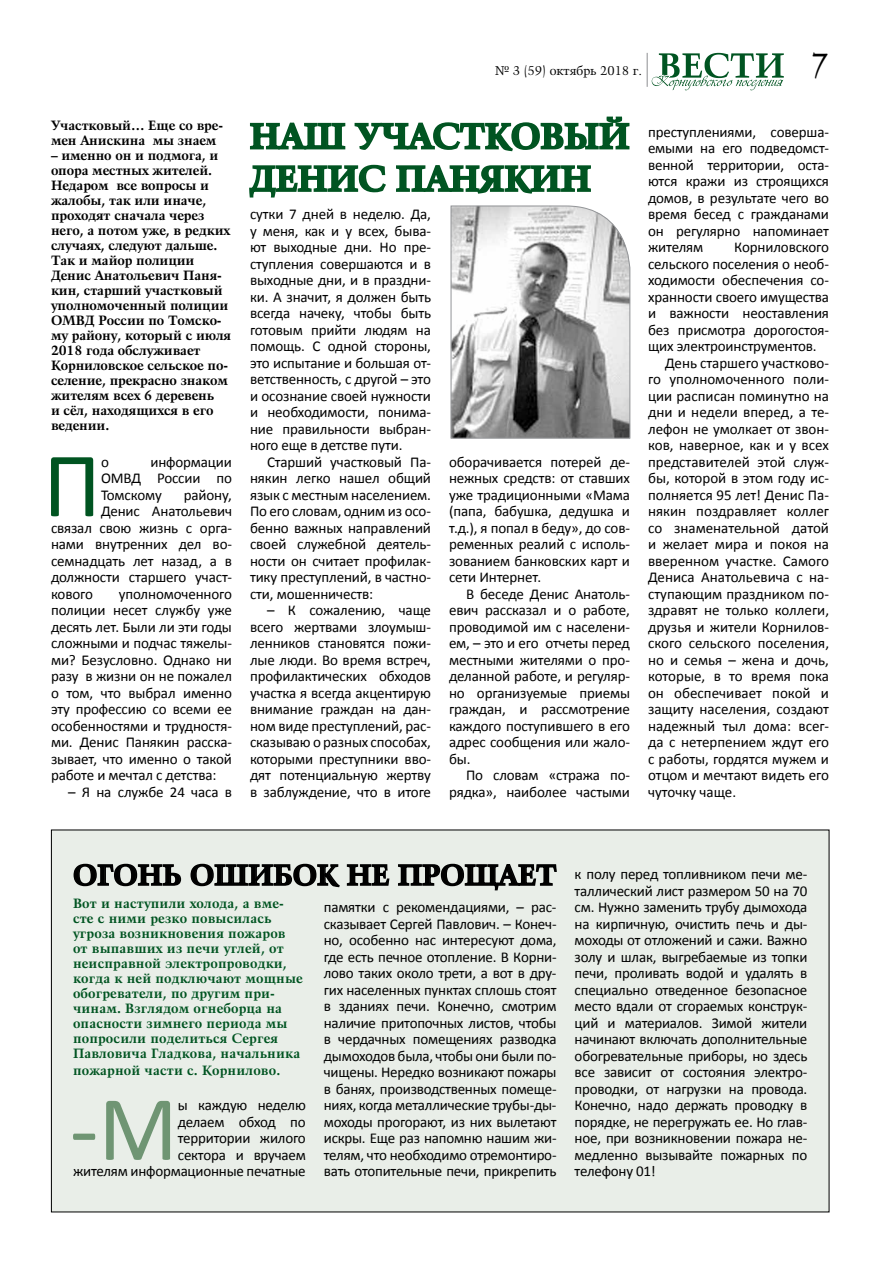
<style>
.page{position:relative;width:893px;height:1263px;background:#fff}
.page>*{position:absolute;margin:0;border:0;box-sizing:border-box;transform-origin:0 0}
.t1{font:93px "Calibri";color:#6f9573}
.t2{font:93px "Calibri";color:#005421}
.t3{font:700 35.4px/42.5px "Kuenstler 480 BT";color:#005421}
.t4{font:33.9px "Kuenstler 480 BT";color:#000}
.t5{font:700 28.95px "Kuenstler 480 BT";color:#000}
.t6{font:15px/16.5px "Calibri";letter-spacing:-.01em;color:#000;text-align:justify}
.t7{font:700 13.5px/15px "Kuenstler 480 BT";letter-spacing:-.01em;color:#000}
.t8{font:700 13.5px/15px "Kuenstler 480 BT";letter-spacing:.01em;color:#005421}
.t9{font:12.75px "Kuenstler 480 BT";color:#000}
</style>
<div class="page">
<svg style="left:651px;top:53px;width:133px;height:38px"></svg>
<hr style="left:647px;top:53px;width:1px;height:34px;background:#939598">
<div style="left:51px;top:830px;width:778px;height:382px;background:#e9eee8"></div>
<svg style="left:73px;top:863px;width:109px;height:24px"></svg>
<svg style="left:190px;top:863px;width:200px;height:25px"></svg>
<svg style="left:398px;top:863px;width:159px;height:28px"></svg>
<svg style="left:250px;top:122px;width:96px;height:28px"></svg>
<svg style="left:354px;top:116px;width:276px;height:36px"></svg>
<svg style="left:249px;top:164px;width:137px;height:34px"></svg>
<svg style="left:396px;top:165px;width:195px;height:29px"></svg>
<svg style="left:451px;top:206px;width:179px;height:232px"></svg>
<p class="t7" style="left:51px;top:118px;width:174px">Участковый… Еще со вре&shy;мен Анискина мы знаем</p>
<p class="t7" style="left:51px;top:148px;width:182px">– именно он и подмога, и опора местных жителей.<br>Недаром все вопросы и жалобы, так или иначе, проходят сначала через него, а потом уже, в редких случаях, следуют дальше.<br>Так и майор полиции<br>Денис Анатольевич Паня&shy;кин, старший участковый уполномоченный полиции<br>ОМВД России по Томско&shy;му району, который с июля<br>2018 года обслуживает<br>Корниловское сельское по&shy;селение, прекрасно знаком жителям всех 6 деревень<br>и сёл, находящихся в его ведении.</p>
<h1 class="t2" style="left:43px;top:421px;width:59px">П</h1>
<p class="t6" style="left:101px;top:453px;width:9px">о</p>
<p class="t6" style="left:101px;top:453px;width:132px;text-indent:49px">информации ОМВД России по Томскому</p>
<p class="t6" style="left:184px;top:486px;width:50px">району,</p>
<p class="t6" style="left:101px;top:502px;width:133px">Денис Анатольевич</p>
<p class="t6" style="left:51px;top:519px;width:183px">связал свою жизнь с орга-</p>
<p class="t6" style="left:51px;top:535px;width:182px">нами внутренних дел во-</p>
<p class="t6" style="left:51px;top:552px;width:183px">семнадцать лет назад, а в</p>
<p class="t6" style="left:51px;top:568px;width:182px">должности старшего участ-</p>
<p class="t6" style="left:51px;top:585px;width:43px">кового</p>
<p class="t6" style="left:51px;top:585px;width:183px;text-indent:68px">уполномоченного полиции несет службу уже десять лет. Были ли эти годы сложными и подчас тяжелы&shy;ми? Безусловно. Однако ни разу в жизни он не пожалел о том, что выбрал именно эту профессию со всеми ее особенностями и трудностя&shy;ми. Денис Панякин расска&shy;зывает, что именно о такой работе и мечтал с детства:</p>
<p class="t6" style="left:68px;top:783px;width:166px">– Я на службе 24 часа в</p>
<p class="t9" style="left:495px;top:62px;width:148px">№ 3 (59) октябрь 2018 г.</p>
<h3 class="t4" style="left:810px;top:44px;width:21px">7</h3>
<h2 class="t3" style="left:250px;top:115px;width:381px">НАШ УЧАСТКОВЫЙ<br>ДЕНИС ПАНЯКИН</h2>
<p class="t6" style="left:250px;top:205px;width:183px">сутки 7 дней в неделю. Да, у меня, как и у всех, быва&shy;ют выходные дни. Но пре&shy;ступления совершаются и в выходные дни, и в праздни&shy;ки. А значит, я должен быть всегда начеку, чтобы быть готовым прийти людям на помощь. С одной стороны, это испытание и большая от&shy;ветственность, с другой – это и осознание своей нужности и необходимости, понима&shy;ние правильности выбран&shy;ного еще в детстве пути.</p>
<p class="t6" style="left:250px;top:453px;width:183px;text-indent:17px">Старший участковый Па&shy;някин легко нашел общий язык с местным населением.<br>По его словам, одним из осо&shy;бенно важных направлений своей служебной деятель&shy;ности он считает профилак&shy;тику преступлений, в частно&shy;сти, мошенничеств:</p>
<p class="t6" style="left:250px;top:601px;width:183px;text-indent:17px">– К сожалению, чаще всего жертвами злоумыш&shy;ленников становятся пожи&shy;лые люди. Во время встреч, профилактических обходов участка я всегда акцентирую внимание граждан на дан&shy;ном виде преступлений, рас&shy;сказываю о разных способах, которыми преступники вво&shy;дят потенциальную жертву в заблуждение, что в итоге</p>
<p class="t6" style="left:449px;top:453px;width:183px">оборачивается потерей де&shy;нежных средств: от ставших уже традиционными «Мама (папа, бабушка, дедушка и т.д.), я попал в беду», до сов&shy;ременных реалий с исполь&shy;зованием банковских карт и сети Интернет.</p>
<p class="t6" style="left:449px;top:585px;width:183px;text-indent:17px">В беседе Денис Анатоль&shy;евич рассказал и о работе, проводимой им с населени&shy;ем, – это и его отчеты перед местными жителями о про&shy;деланной работе, и регуляр&shy;но организуемые приемы граждан, и рассмотрение каждого поступившего в его адрес сообщения или жало&shy;бы.</p>
<p class="t6" style="left:449px;top:766px;width:182px;text-align:right">По словам «стража по&shy;рядка», наиболее частыми</p>
<p class="t6" style="left:648px;top:123px;width:183px">преступлениями, соверша&shy;емыми на его подведомст&shy;венной территории, оста&shy;ются кражи из строящихся домов, в результате чего во время бесед с гражданами он регулярно напоминает жителям</p>
<p class="t6" style="left:734px;top:238px;width:96px">Корниловского</p>
<p class="t6" style="left:648px;top:255px;width:182px">сельского поселения о необ-</p>
<p class="t6" style="left:648px;top:271px;width:182px">ходимости обеспечения со-</p>
<p class="t6" style="left:648px;top:288px;width:182px">хранности своего имущества</p>
<p class="t6" style="left:648px;top:304px;width:182px">и важности неоставления</p>
<p class="t6" style="left:648px;top:321px;width:182px">без присмотра дорогостоя-</p>
<p class="t6" style="left:648px;top:337px;width:170px">щих электроинструментов.</p>
<p class="t6" style="left:665px;top:354px;width:165px">День старшего участково-</p>
<p class="t6" style="left:648px;top:370px;width:182px">го уполномоченного поли-</p>
<p class="t6" style="left:648px;top:387px;width:183px">ции расписан поминутно на</p>
<p class="t6" style="left:648px;top:403px;width:182px">дни и недели вперед, а те-</p>
<p class="t6" style="left:648px;top:420px;width:182px">лефон не умолкает от звон-</p>
<p class="t6" style="left:648px;top:436px;width:182px">ков, наверное, как и у всех</p>
<p class="t6" style="left:648px;top:453px;width:183px">представителей этой служ-</p>
<p class="t6" style="left:648px;top:469px;width:182px">бы, которой в этом году ис-</p>
<p class="t6" style="left:648px;top:486px;width:182px">полняется 95 лет! Денис Па-</p>
<p class="t6" style="left:648px;top:502px;width:183px">някин поздравляет коллег</p>
<p class="t6" style="left:648px;top:519px;width:182px">со знаменательной датой</p>
<p class="t6" style="left:648px;top:535px;width:182px">и желает мира и покоя на</p>
<p class="t6" style="left:648px;top:552px;width:182px">вверенном участке. Самого</p>
<p class="t6" style="left:648px;top:568px;width:182px">Дениса Анатольевича с на-</p>
<p class="t6" style="left:648px;top:585px;width:182px">ступающим праздником по-</p>
<p class="t6" style="left:648px;top:601px;width:183px">здравят не только коллеги,</p>
<p class="t6" style="left:648px;top:618px;width:182px">друзья и жители Корнилов-</p>
<p class="t6" style="left:648px;top:634px;width:183px">ского сельского поселения,</p>
<p class="t6" style="left:648px;top:651px;width:182px">но и семья – жена и дочь,</p>
<p class="t6" style="left:648px;top:667px;width:182px">которые, в то время пока</p>
<p class="t6" style="left:648px;top:684px;width:183px">он обеспечивает покой и</p>
<p class="t6" style="left:648px;top:700px;width:182px">защиту населения, создают</p>
<p class="t6" style="left:648px;top:717px;width:182px">надежный тыл дома: всег-</p>
<p class="t6" style="left:648px;top:733px;width:182px">да с нетерпением ждут его</p>
<p class="t6" style="left:648px;top:750px;width:182px">с работы, гордятся мужем и</p>
<p class="t6" style="left:648px;top:766px;width:182px">отцом и мечтают видеть его</p>
<p class="t6" style="left:648px;top:783px;width:90px">чуточку чаще.</p>
<h3 class="t5" style="left:73px;top:857px;width:485px">ОГОНЬ ОШИБОК НЕ ПРОЩАЕТ</h3>
<p class="t8" style="left:73px;top:896px;width:231px">Вот и наступили холода, а вме&shy;сте с ними резко повысилась угроза возникновения пожаров от выпавших из печи углей, от неисправной электропроводки, когда к ней подключают мощные обогреватели, по другим при&shy;чинам. Взглядом огнеборца на опасности зимнего периода мы попросили поделиться Сергея<br>Павловича Гладкова, начальника</p>
<p class="t8" style="left:73px;top:1062px;width:209px">пожарной части с. Корнилово.</p>
<h1 class="t1" style="left:70px;top:1064px;width:109px">-М</h1>
<p class="t6" style="left:73px;top:1096px;width:234px;text-align:right">ы каждую неделю<br>делаем обход по<br>территории жилого<br>сектора и вручаем<br>жителям информационные печатные</p>
<p class="t6" style="left:324px;top:898px;width:234px">памятки с рекомендациями, – рас&shy;сказывает Сергей Павлович. – Конеч&shy;но, особенно нас интересуют дома, где есть печное отопление. В Корни&shy;лово таких около трети, а вот в дру&shy;гих населенных пунктах сплошь стоят в зданиях печи. Конечно, смотрим наличие притопочных листов, чтобы в чердачных помещениях разводка дымоходов была, чтобы они были по&shy;чищены. Нередко возникают пожары в банях, производственных помеще&shy;ниях, когда металлические трубы-ды&shy;моходы прогорают, из них вылетают искры. Еще раз напомню нашим жи&shy;телям, что необходимо отремонтиро&shy;вать отопительные печи, прикрепить</p>
<p class="t6" style="left:575px;top:865px;width:234px">к полу перед топливником печи ме&shy;таллический лист размером 50 на 70 см. Нужно заменить трубу дымохода на кирпичную, очистить печь и ды&shy;моходы от отложений и сажи. Важно золу и шлак, выгребаемые из топки печи, проливать водой и удалять в специально отведенное безопасное место вдали от сгораемых конструк&shy;ций и материалов. Зимой жители начинают включать дополнительные обогревательные приборы, но здесь все зависит от состояния электро&shy;проводки, от нагрузки на провода.<br>Конечно, надо держать проводку в порядке, не перегружать ее. Но глав&shy;ное, при возникновении пожара не&shy;медленно вызывайте пожарных по телефону 01!</p>
</div>
